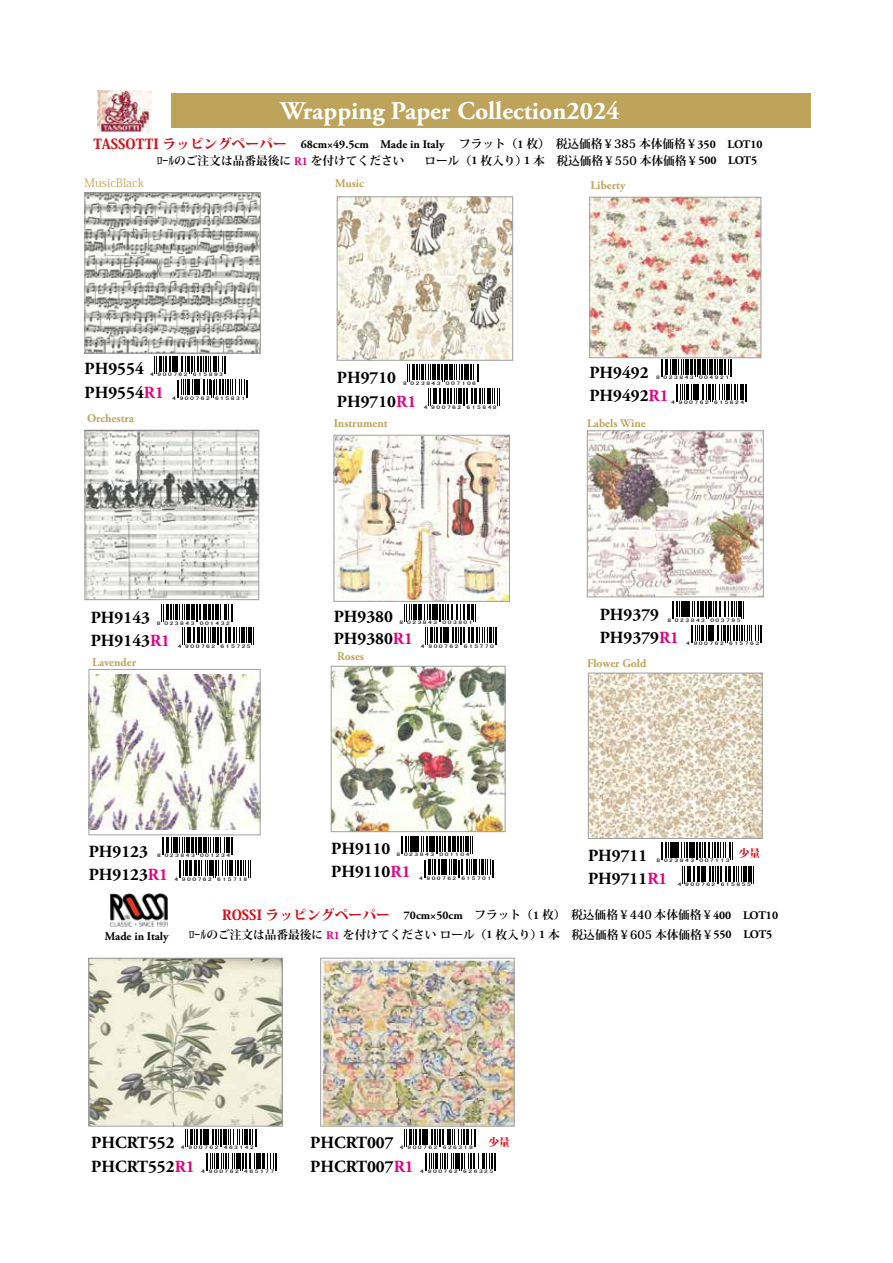
<style>
.page{position:relative;width:893px;height:1263px;background:#fff}
.page>*{position:absolute;margin:0;border:0;box-sizing:border-box;transform-origin:0 0}
.t1{font:700 25.5px "Adobe Garamond Pro";color:#fff}
.t2{font:700 16.95px/23.9px "Adobe Garamond Pro";color:#000}
.t3{font:700 11.7px "Koz Min Pro";color:#000}
.t4{font:700 11.7px "Adobe Garamond Pro";color:#000}
.t5{font:700 11.7px "Adobe Garamond Pro";color:#bea45b}
.t6{font:11.7px "Koz Min Pr 6 N";color:#bea45b}
.t7{font:800 10.65px "Koz Min Pro";color:#d0121b}
.t8{font:5.1px "MS UI Gothic";letter-spacing:.2em;color:#000;scale:1.49 1}
.t9{font:5.1px "MS UI Gothic";letter-spacing:.2em;color:#000;scale:1.46 1}
.s1{font-family:"Koz Min Pro";font-weight:800;font-size:13.8px;color:#d0121b}
.s2{font-family:"Koz Min Pro"}
.s3{font-family:"Adobe Garamond Pro"}
.s4{font-family:"Adobe Garamond Pro";color:#e4007f}
.s5{color:#e4007f}
.s6{font-weight:800;font-size:13.8px;color:#d0121b}
</style>
<div class="page">
<img style="left:98px;top:91px;width:54px;height:41px">
<img style="left:339px;top:199px;width:172px;height:159px">
<div style="left:337px;top:197px;width:176px;height:163px;border:1px solid #9fa0a0"></div>
<img style="left:590px;top:675px;width:170px;height:162px">
<div style="left:588px;top:673px;width:174px;height:166px;border:1px solid #9fa0a0"></div>
<svg style="left:661px;top:842px;width:72px;height:18px"></svg>
<svg style="left:682px;top:866px;width:72px;height:18px"></svg>
<svg style="left:409px;top:364px;width:70px;height:18px"></svg>
<svg style="left:428px;top:388px;width:72px;height:18px"></svg>
<img style="left:591px;top:199px;width:168px;height:157px">
<div style="left:589px;top:197px;width:172px;height:161px;border:1px solid #9fa0a0"></div>
<svg style="left:661px;top:359px;width:71px;height:18px"></svg>
<svg style="left:676px;top:384px;width:71px;height:18px"></svg>
<img style="left:87px;top:194px;width:172px;height:157px">
<div style="left:85px;top:192px;width:176px;height:161px;border:1px solid #9fa0a0"></div>
<svg style="left:156px;top:356px;width:70px;height:18px"></svg>
<svg style="left:177px;top:380px;width:71px;height:17px"></svg>
<img style="left:589px;top:432px;width:173px;height:163px">
<div style="left:587px;top:430px;width:177px;height:167px;border:1px solid #9fa0a0"></div>
<img style="left:336px;top:437px;width:172px;height:163px">
<div style="left:334px;top:435px;width:176px;height:167px;border:1px solid #9fa0a0"></div>
<svg style="left:404px;top:604px;width:93px;height:41px"></svg>
<svg style="left:672px;top:601px;width:72px;height:18px"></svg>
<svg style="left:691px;top:625px;width:71px;height:18px"></svg>
<div style="left:171px;top:94px;width:640px;height:34px;background:#bea45b"></div>
<img style="left:333px;top:668px;width:170px;height:162px">
<div style="left:331px;top:666px;width:174px;height:166px;border:1px solid #9fa0a0"></div>
<img style="left:91px;top:674px;width:167px;height:156px">
<div style="left:89px;top:669px;width:171px;height:166px;border:1px solid #9fa0a0"></div>
<img style="left:87px;top:432px;width:170px;height:166px">
<div style="left:85px;top:430px;width:174px;height:170px;border:1px solid #9fa0a0"></div>
<svg style="left:161px;top:604px;width:93px;height:41px"></svg>
<svg style="left:162px;top:837px;width:89px;height:41px"></svg>
<svg style="left:401px;top:836px;width:72px;height:18px"></svg>
<svg style="left:424px;top:860px;width:70px;height:17px"></svg>
<img style="left:110px;top:894px;width:57px;height:32px">
<img style="left:91px;top:960px;width:190px;height:164px">
<div style="left:89px;top:958px;width:194px;height:168px;border:1px solid #9fa0a0"></div>
<img style="left:322px;top:960px;width:190px;height:164px">
<div style="left:320px;top:958px;width:194px;height:168px;border:1px solid #9fa0a0"></div>
<svg style="left:185px;top:1129px;width:72px;height:18px"></svg>
<svg style="left:206px;top:1153px;width:71px;height:18px"></svg>
<svg style="left:404px;top:1129px;width:72px;height:18px"></svg>
<svg style="left:425px;top:1153px;width:71px;height:18px"></svg>
<h1 class="t1" style="left:281px;top:96px;width:340px">Wrapping Paper Collection2024</h1>
<h3 class="t4" style="left:93px;top:137px;width:671px"><span class="s1">TASSOTTI ラッピングペーパー</span> 68cm×49.5cm Made in Italy <span class="s2">フラット（</span>1 <span class="s2">枚）　税込価格￥385 本体価格￥</span>350 LOT10</h3>
<h3 class="t3" style="left:425px;top:152px;width:334px">ロール（<span class="s3">1</span> 枚入り）<span class="s3">1</span> 本　税込価格￥550 本体価格￥<span class="s3">500 LOT5</span></h3>
<h3 class="t3" style="left:157px;top:152px;width:249px">ﾛｰﾙのご注文は品番最後に <span class="s4">R1</span> を付けてください</h3>
<h3 class="t6" style="left:85px;top:176px;width:61px">MusicBlack</h3>
<h3 class="t5" style="left:335px;top:177px;width:30px">Music</h3>
<h3 class="t5" style="left:590px;top:179px;width:37px">Liberty</h3>
<h2 class="t2" style="left:85px;top:357px;width:81px">PH9554<br>PH9554<span class="s5">R1</span></h2>
<p class="t8" style="left:150px;top:372px;width:50px">4 900762 615893</p>
<p class="t8" style="left:172px;top:396px;width:50px">4 900762 615831</p>
<h2 class="t2" style="left:337px;top:366px;width:81px">PH9710<br>PH9710<span class="s5">R1</span></h2>
<p class="t8" style="left:403px;top:380px;width:50px">8 023843 007106</p>
<p class="t8" style="left:424px;top:404px;width:50px">4 900762 615848</p>
<h2 class="t2" style="left:589px;top:361px;width:81px">PH9492<br>PH9492<span class="s5">R1</span></h2>
<p class="t8" style="left:656px;top:375px;width:50px">8 023843 004921</p>
<p class="t8" style="left:671px;top:400px;width:50px">4 900762 615824</p>
<h3 class="t5" style="left:87px;top:411px;width:48px">Orchestra</h3>
<h3 class="t5" style="left:334px;top:417px;width:55px">Instrument</h3>
<h3 class="t5" style="left:587px;top:416px;width:60px">Labels Wine</h3>
<h2 class="t2" style="left:91px;top:606px;width:81px;line-height:23.1px">PH9143<br>PH9143<span class="s5">R1</span></h2>
<p class="t8" style="left:157px;top:620px;width:50px">8 023843 001432</p>
<p class="t8" style="left:178px;top:643px;width:50px">4 900762 615725</p>
<h2 class="t2" style="left:334px;top:606px;width:81px;line-height:21.5px">PH9380<br>PH9380<span class="s5">R1</span></h2>
<p class="t8" style="left:400px;top:620px;width:50px">8 023843 003801</p>
<p class="t8" style="left:421px;top:643px;width:50px">4 900762 615770</p>
<h2 class="t2" style="left:600px;top:603px;width:81px">PH9379<br>PH9379<span class="s5">R1</span></h2>
<p class="t8" style="left:667px;top:617px;width:50px">8 023843 003795</p>
<p class="t8" style="left:686px;top:641px;width:50px">4 900762 615763</p>
<h3 class="t5" style="left:92px;top:656px;width:45px">Lavender</h3>
<h3 class="t5" style="left:337px;top:650px;width:28px">Roses</h3>
<h3 class="t5" style="left:587px;top:656px;width:61px">Flower Gold</h3>
<h2 class="t2" style="left:331px;top:837px;width:81px;line-height:23.1px">PH9110<br>PH9110<span class="s5">R1</span></h2>
<h2 class="t2" style="left:89px;top:840px;width:81px;line-height:23.1px">PH9123<br>PH9123<span class="s5">R1</span></h2>
<h3 class="t7" style="left:739px;top:845px;width:23px">少量</h3>
<h2 class="t2" style="left:588px;top:843px;width:81px">PH9711<br>PH9711<span class="s5">R1</span></h2>
<p class="t8" style="left:396px;top:852px;width:50px">8 023843 001104</p>
<p class="t9" style="left:419px;top:876px;width:51px">4 900762 615701</p>
<h3 class="t3" style="left:222px;top:906px;width:557px"><span class="s6">ROSSI ラッピングペーパー</span> <span class="s3">70cm×50cm</span> フラット（<span class="s3">1</span> 枚）　税込価格￥440 本体価格￥<span class="s3">400 LOT10</span></h3>
<p class="t8" style="left:157px;top:853px;width:50px">8 023843 001234</p>
<p class="t8" style="left:174px;top:876px;width:50px">4 900762 615718</p>
<p class="t8" style="left:656px;top:858px;width:50px">8 023843 007113</p>
<p class="t8" style="left:678px;top:882px;width:50px">4 900762 615855</p>
<h3 class="t4" style="left:105px;top:929px;width:65px">Made in Italy</h3>
<h3 class="t3" style="left:189px;top:926px;width:585px">ﾛｰﾙのご注文は品番最後に <span class="s4">R1</span> を付けてくださいロール（<span class="s3">1</span> 枚入り）<span class="s3">1</span> 本　税込価格￥605 本体価格￥<span class="s3">550 LOT5</span></h3>
<h2 class="t2" style="left:91px;top:1130px;width:105px">PHCRT552<br>PHCRT552<span class="s5">R1</span></h2>
<p class="t8" style="left:181px;top:1145px;width:50px">4 900762 463142</p>
<p class="t8" style="left:201px;top:1169px;width:50px">4 900762 465177</p>
<h2 class="t2" style="left:310px;top:1130px;width:105px">PHCRT007<br>PHCRT007<span class="s5">R1</span></h2>
<h3 class="t7" style="left:489px;top:1134px;width:23px">少量</h3>
<p class="t8" style="left:400px;top:1145px;width:50px">4 900762 626318</p>
<p class="t8" style="left:420px;top:1169px;width:50px">4 900762 626325</p>
</div>
